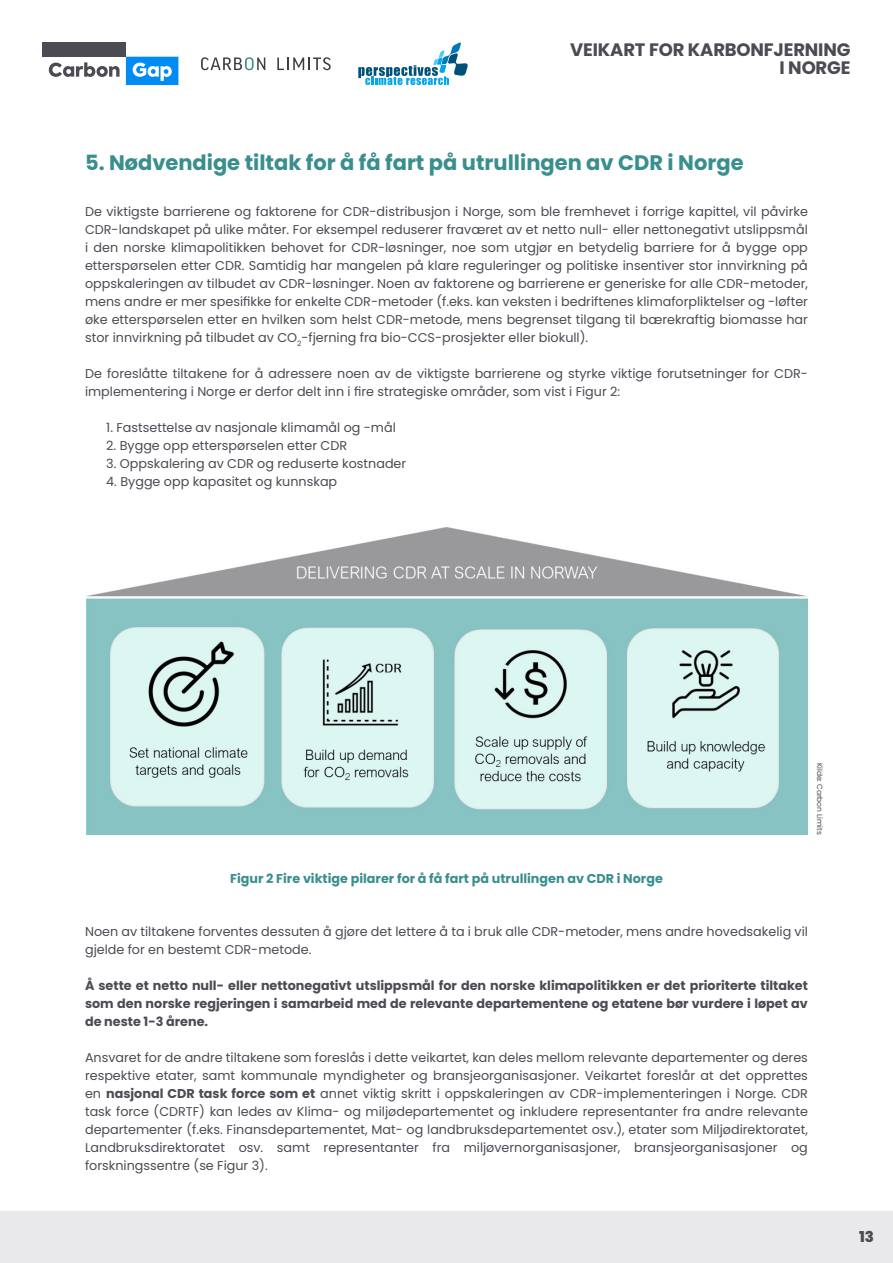
<style>
.page{position:relative;width:893px;height:1263px;background:#fff}
.page>*{position:absolute;margin:0;border:0;box-sizing:border-box;transform-origin:0 0}
.t1{font:700 21px "Poppins";color:#398e8e}
.t2{font:700 18px/18px "Poppins";letter-spacing:-.01em;color:#4a4b53}
.t3{font:800 15px "Poppins";color:#4a4b53}
.t4{font:12.75px/18px "Poppins";color:#4a4b53;text-align:justify}
.t5{font:700 12.75px/18px "Poppins";color:#4a4b53;text-align:justify}
.t6{font:700 12.75px "Poppins";color:#398e8e}
.t7{font:7.5px "Poppins";letter-spacing:-.01em;color:#4a4b53}
.s1{font-weight:700}
</style>
<div class="page">
<div style="left:0;top:1212px;width:893px;height:51px;background:#e9e8ea"></div>
<img style="left:86px;top:527px;width:722px;height:307px">
<div style="left:43px;top:43px;width:83px;height:14px;background:#4a4b53"></div>
<svg style="left:49px;top:62px;width:71px;height:15px"></svg>
<svg style="left:126px;top:57px;width:52px;height:28px"></svg>
<div style="left:170px;top:57px;width:8px;height:8px;background:#008bf6"></div>
<svg style="left:201px;top:57px;width:64px;height:13px"></svg>
<svg style="left:277px;top:57px;width:54px;height:13px"></svg>
<svg style="left:358px;top:42px;width:110px;height:43px"></svg>
<h2 class="t2" style="left:779px;top:41px;width:71px;text-indent:-209px">Veikart for karbonfjerning iNorge</h2>
<h1 class="t1" style="left:85px;top:150px;width:660px">5. Nødvendige tiltak for å få fart på utrullingen av CDR i Norge</h1>
<p class="t4" style="left:85px;top:203px;width:724px">De viktigste barrierene og faktorene for CDR-distribusjon i Norge, som ble fremhevet i forrige kapittel, vil påvirke CDR-landskapet på ulike måter. For eksempel reduserer fraværet av et netto null- eller nettonegativt utslippsmål i den norske klimapolitikken behovet for CDR-løsninger, noe som utgjør en betydelig barriere for å bygge opp etterspørselen etter CDR. Samtidig har mangelen på klare reguleringer og politiske insentiver stor innvirkning på oppskaleringen av tilbudet av CDR-løsninger. Noen av faktorene og barrierene er generiske for alle CDR-metoder, mens andre er mer spesifikke for enkelte CDR-metoder (f.eks. kan veksten i bedriftenes klimaforpliktelser og -løfter øke etterspørselen etter en hvilken som helst CDR-metode, mens begrenset tilgang til bærekraftig biomasse har stor innvirkning på tilbudet av CO<sub>2</sub>-fjerning fra bio-CCS-prosjekter eller biokull).</p>
<p class="t4" style="left:85px;top:365px;width:724px">De foreslåtte tiltakene for å adressere noen av de viktigste barrierene og styrke viktige forutsetninger for CDR&shy;implementering i Norge er derfor delt inn i fire strategiske områder, som vist i Figur 2:</p>
<p class="t4" style="left:106px;top:419px;width:291px">1. Fastsettelse av nasjonale klimamål og -mål</p>
<p class="t4" style="left:106px;top:437px;width:242px">2. Bygge opp etterspørselen etter CDR</p>
<p class="t4" style="left:106px;top:455px;width:301px">3. Oppskalering av CDR og reduserte kostnader</p>
<p class="t4" style="left:106px;top:473px;width:232px">4. Bygge opp kapasitet og kunnskap</p>
<p class="t6" style="left:230px;top:871px;width:434px">Figur 2 Fire viktige pilarer for å få fart på utrullingen av CDR i Norge</p>
<p class="t7" style="left:824px;top:763px;width:73px;rotate:90deg">Kilde: Carbon Limits</p>
<p class="t4" style="left:85px;top:923px;width:724px">Noen av tiltakene forventes dessuten å gjøre det lettere å ta i bruk alle CDR-metoder, mens andre hovedsakelig vil gjelde for en bestemt CDR-metode.</p>
<p class="t5" style="left:85px;top:977px;width:724px">Å sette et netto null- eller nettonegativt utslippsmål for den norske klimapolitikken er det prioriterte tiltaket som den norske regjeringen i samarbeid med de relevante departementene og etatene bør vurdere i løpet av de neste 1-3 årene.</p>
<p class="t4" style="left:85px;top:1049px;width:724px">Ansvaret for de andre tiltakene som foreslås i dette veikartet, kan deles mellom relevante departementer og deres respektive etater, samt kommunale myndigheter og bransjeorganisasjoner. Veikartet foreslår at det opprettes en <span class="s1">nasjonal CDR task force som et</span> annet viktig skritt i oppskaleringen av CDR-implementeringen i Norge. CDR task force (CDRTF) kan ledes av Klima- og miljødepartementet og inkludere representanter fra andre relevante departementer (f.eks. Finansdepartementet, Mat- og landbruksdepartementet osv.), etater som Miljødirektoratet, Landbruksdirektoratet osv. samt representanter fra miljøvernorganisasjoner, bransjeorganisasjoner og forskningssentre (se Figur 3).</p>
<p class="t3" style="left:859px;top:1228px;width:16px">13</p>
</div>
